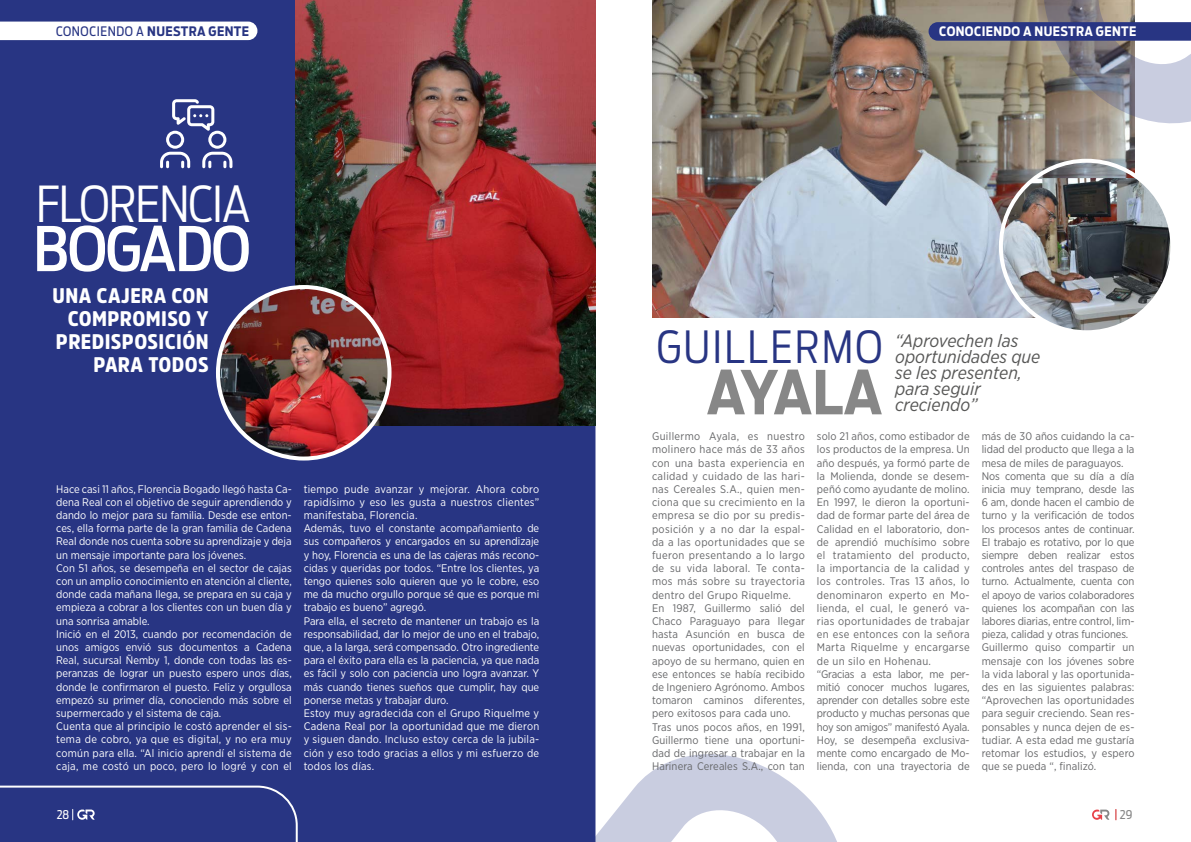
<style>
.page{position:relative;width:1191px;height:842px;background:#fff}
.page>*{position:absolute;margin:0;border:0;box-sizing:border-box;transform-origin:0 0}
.t1{font:500 61px "Antenna Cond";letter-spacing:-.02em;color:#fff}
.t2{font:700 60px "Antenna Cond";letter-spacing:-.04em;color:#878787}
.t3{font:300 49.2px "Antenna Cond";letter-spacing:-.02em;color:#fff}
.t4{font:300 44px "Antenna Cond";letter-spacing:.05em;color:#283583}
.t5{font:900 21px/23px "Amsi Pro Narw";letter-spacing:.02em;color:#fff;text-align:right}
.t6{font:italic 18px/16px "Gotham Narrow";color:#575756}
.t7{font:700 13px "Antenna Cond";letter-spacing:.03em;color:#283583}
.t8{font:700 13px "Antenna Cond";letter-spacing:.03em;color:#fff}
.t9{font:12px "Antenna Cond";color:#878787}
.t10{font:12px "Antenna Cond";color:#fff}
.t11{font:11px/13.2px "Gotham Narrow";color:#fff}
.t12{font:11px/13.2px "Gotham Narrow";letter-spacing:.01em;color:#666769}
.t13{font:11px/13.2px "Gotham Narrow";letter-spacing:-.01em;color:#666769}
.s1{font-weight:400}
</style>
<div class="page">
<svg style="left:1092px;top:809px;width:17px;height:11px"></svg>
<div style="left:0;top:0;width:595px;height:842px;background:#283583"></div>
<svg style="left:160px;top:99px;width:72px;height:69px"></svg>
<svg style="left:595px;top:0;width:1px;height:404px"></svg>
<img style="left:295px;top:0;width:300px;height:425px">
<svg style="left:0;top:22px;width:257px;height:18px"></svg>
<img style="left:218px;top:287px;width:171px;height:171px;border-radius:86px">
<div style="left:216px;top:285px;width:175px;height:175px;border:4px solid #fff;border-radius:50%"></div>
<div style="left:0;top:785px;width:299px;height:57px;background:#283583"></div>
<svg style="left:539px;top:743px;width:298px;height:99px"></svg>
<img style="left:652px;top:0;width:482px;height:317px">
<img style="left:1001px;top:178px;width:168px;height:151px">
<div style="left:999px;top:159px;width:175px;height:175px;border:4px solid #fff;border-radius:50%"></div>
<svg style="left:928px;top:0;width:263px;height:140px;background:#918e91"></svg>
<p class="t7" style="left:56px;top:24px;width:194px"><span class="s1">CONOCIENDO A</span> NUESTRA GENTE</p>
<h3 class="t3" style="left:36px;top:175px;width:216px">FLORENCIA</h3>
<h1 class="t1" style="left:33px;top:213px;width:219px">BOGADO</h1>
<h3 class="t5" style="left:53px;top:284px;width:158px">UNA CAJERA CON<br>COMPROMISO Y<br>PREDISPOSICIÓN<br>PARA TODOS</h3>
<p class="t11" style="left:56px;top:482px;width:237px">Hace casi 11 años, Florencia Bogado llegó hasta Ca&shy;dena Real con el objetivo de seguir aprendiendo y dando lo mejor para su familia. Desde ese enton&shy;ces, ella forma parte de la gran familia de Cadena Real donde nos cuenta sobre su aprendizaje y deja un mensaje importante para los jóvenes.<br>Con 51 años, se desempeña en el sector de cajas con un amplio conocimiento en atención al cliente, donde cada mañana llega, se prepara en su caja y empieza a cobrar a los clientes con un buen día y una sonrisa amable.<br>Inició en el 2013, cuando por recomendación de unos amigos envió sus documentos a Cadena Real, sucursal Ñemby 1, donde con todas las es&shy;peranzas de lograr un puesto espero unos días, donde le confirmaron el puesto. Feliz y orgullosa empezó su primer día, conociendo más sobre el supermercado y el sistema de caja.<br>Cuenta que al principio le costó aprender el sis&shy;tema de cobro, ya que es digital, y no era muy común para ella. “Al inicio aprendí el sistema de caja, me costó un poco, pero lo logré y con el</p>
<p class="t11" style="left:304px;top:482px;width:237px">tiempo pude avanzar y mejorar. Ahora cobro rapidísimo y eso les gusta a nuestros clientes” manifestaba, Florencia.<br>Además, tuvo el constante acompañamiento de sus compañeros y encargados en su aprendizaje y hoy, Florencia es una de las cajeras más recono&shy;cidas y queridas por todos. “Entre los clientes, ya tengo quienes solo quieren que yo le cobre, eso me da mucho orgullo porque sé que es porque mi trabajo es bueno” agregó.<br>Para ella, el secreto de mantener un trabajo es la responsabilidad, dar lo mejor de uno en el trabajo, que, a la larga, será compensado. Otro ingrediente para el éxito para ella es la paciencia, ya que nada es fácil y solo con paciencia uno logra avanzar. Y más cuando tienes sueños que cumplir, hay que ponerse metas y trabajar duro.<br>Estoy muy agradecida con el Grupo Riquelme y Cadena Real por la oportunidad que me dieron y siguen dando. Incluso estoy cerca de la jubila&shy;ción y eso todo gracias a ellos y mi esfuerzo de todos los días.</p>
<p class="t10" style="left:57px;top:808px;width:14px">28</p>
<p class="t8" style="left:939px;top:24px;width:198px">CONOCIENDO A NUESTRA GENTE</p>
<h3 class="t4" style="left:657px;top:321px;width:227px">GUILLERMO</h3>
<h2 class="t2" style="left:706px;top:357px;width:178px">AYALA</h2>
<h3 class="t6" style="left:895px;top:332px;width:147px">“Aprovechen las oportunidades que se les presenten, para seguir creciendo”</h3>
<p class="t12" style="left:652px;top:429px;width:154px">Guillermo Ayala, es nuestro molinero hace más de 33 años con una basta experiencia en calidad y cuidado de las hari&shy;nas Cereales S.A., quien men&shy;ciona que su crecimiento en la empresa se dio por su predis&shy;posición y a no dar la espal&shy;da a las oportunidades que se fueron presentando a lo largo de su vida laboral. Te conta&shy;mos más sobre su trayectoria dentro del Grupo Riquelme.<br>En 1987, Guillermo salió del<br>Chaco Paraguayo para llegar hasta Asunción en busca de nuevas oportunidades, con el apoyo de su hermano, quien en ese entonces se había recibido de Ingeniero Agrónomo. Ambos tomaron caminos diferentes, pero exitosos para cada uno.<br>Tras unos pocos años, en 1991,<br>Guillermo tiene una oportuni&shy;dad de ingresar a trabajar en la<br>Harinera Cereales S.A., con tan</p>
<p class="t12" style="left:817px;top:429px;width:154px">solo 21 años, como estibador de los productos de la empresa. Un año después, ya formó parte de la Molienda, donde se desem&shy;peñó como ayudante de molino.<br>En 1997, le dieron la oportuni&shy;dad de formar parte del área de<br>Calidad en el laboratorio, don&shy;de aprendió muchísimo sobre el tratamiento del producto, la importancia de la calidad y los controles. Tras 13 años, lo denominaron experto en Mo&shy;lienda, el cual, le generó va&shy;rias oportunidades de trabajar en ese entonces con la señora<br>Marta Riquelme y encargarse de un silo en Hohenau. “Gracias a esta labor, me per&shy;mitió conocer muchos lugares, aprender con detalles sobre este producto y muchas personas que hoy son amigos” manifestó Ayala.<br>Hoy, se desempeña exclusiva&shy;mente como encargado de Mo&shy;lienda, con una trayectoria de</p>
<p class="t13" style="left:981px;top:429px;width:154px">más de 30 años cuidando la ca&shy;lidad del producto que llega a la mesa de miles de paraguayos.<br>Nos comenta que su día a día inicia muy temprano, desde las<br>6 am, donde hacen el cambio de turno y la verificación de todos los procesos antes de continuar.<br>El trabajo es rotativo, por lo que siempre deben realizar estos controles antes del traspaso de turno. Actualmente, cuenta con el apoyo de varios colaboradores quienes los acompañan con las labores diarias, entre control, lim&shy;pieza, calidad y otras funciones.<br>Guillermo quiso compartir un mensaje con los jóvenes sobre la vida laboral y las oportunida&shy;des en las siguientes palabras: “Aprovechen las oportunidades para seguir creciendo. Sean res&shy;ponsables y nunca dejen de es&shy;tudiar. A esta edad me gustaría retomar los estudios, y espero que se pueda “, finalizó.</p>
<p class="t9" style="left:1120px;top:808px;width:14px">29</p>
</div>
